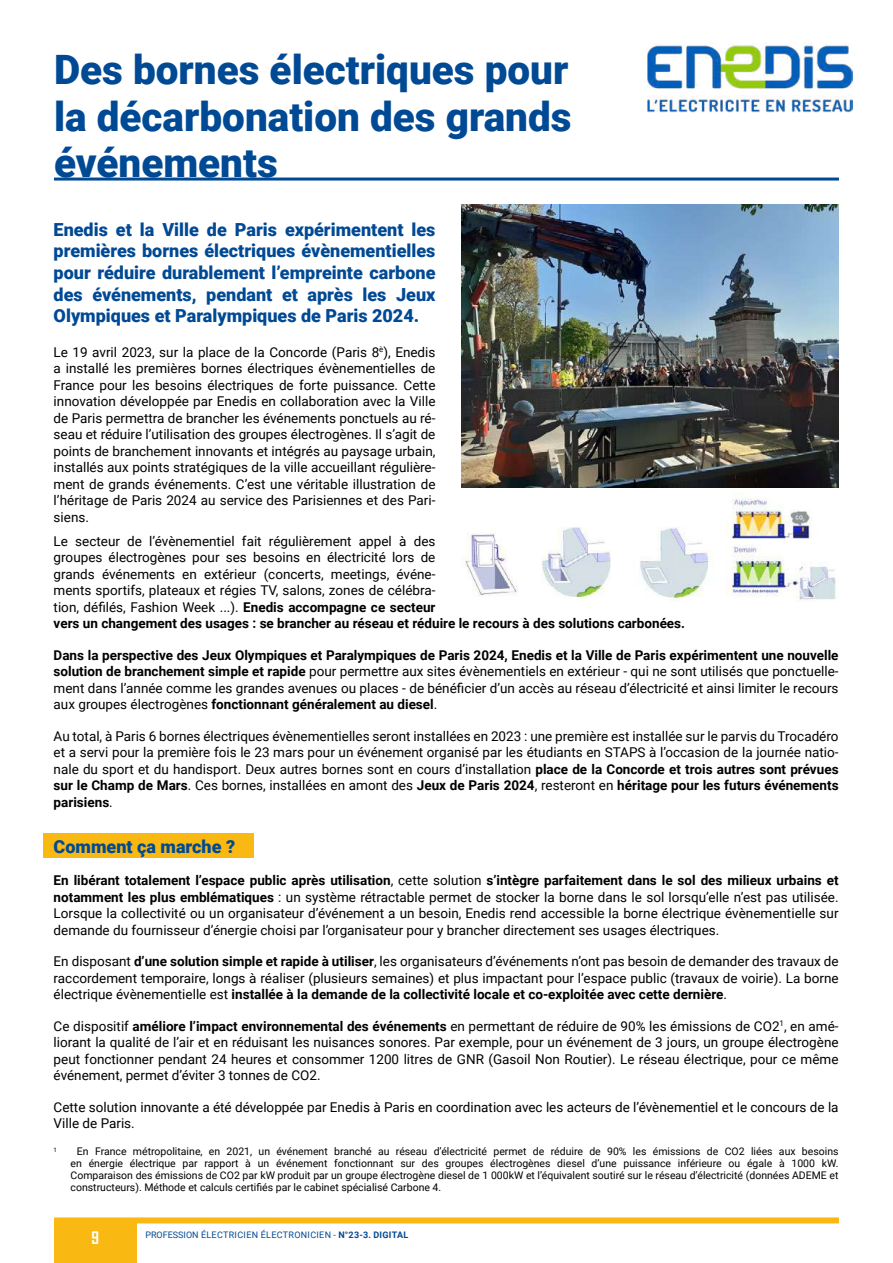
<style>
.page{position:relative;width:893px;height:1263px;background:#fff}
.page>*{position:absolute;margin:0;border:0;box-sizing:border-box;transform-origin:0 0}
.t1{font:900 40.5px/46.5px "Roboto";color:#004994;text-align:justify}
.t2{font:900 18px/21.6px "Roboto";color:#004994;text-align:justify}
.t3{font:700 16.5px "Agency FB";color:#fff}
.t4{font:13.5px/16.5px "Roboto";color:#000;text-align:justify}
.t5{font:10.5px/12px "Roboto";color:#000;text-align:justify}
.t6{font:9px "Roboto";letter-spacing:.035em;color:#004994}
.t7{font:6.15px "Roboto";color:#000}
.s1{font-weight:700}
</style>
<div class="page">
<div style="left:44px;top:833px;width:210px;height:25px;background:#f9b812"></div>
<div style="left:54px;top:1220px;width:83px;height:43px;background:#f9b812"></div>
<div style="left:54px;top:1217px;width:785px;height:6px;background:#f9b812"></div>
<hr style="left:54px;top:178px;width:785px;height:3px;background:#004994">
<img style="left:648px;top:44px;width:205px;height:69px">
<img style="left:461px;top:204px;width:378px;height:284px">
<img style="left:461px;top:492px;width:375px;height:109px">
<h1 class="t1" style="left:54px;top:45px;width:519px">Des bornes électriques pour la décarbonation des grands événements</h1>
<h2 class="t2" style="left:54px;top:218px;width:383px">Enedis et la Ville de Paris expérimentent les premières bornes électriques évènementielles pour réduire durablement l’empreinte carbone des événements, pendant et après les Jeux Olympiques et Paralympiques de Paris 2024.</h2>
<p class="t4" style="left:54px;top:343px;width:383px">Le 19 avril 2023, sur la place de la Concorde (Paris 8<sup>è</sup>), Enedis a installé les premières bornes électriques évènementielles de France pour les besoins électriques de forte puissance. Cette innovation développée par Enedis en collaboration avec la Ville de Paris permettra de brancher les événements ponctuels au ré&shy;seau et réduire l’utilisation des groupes électrogènes. Il s’agit de points de branchement innovants et intégrés au paysage urbain, installés aux points stratégiques de la ville accueillant régulière&shy;ment de grands événements. C’est une véritable illustration de l’héritage de Paris 2024 au service des Parisiennes et des Pari&shy;siens.</p>
<p class="t4" style="left:54px;top:532px;width:633px;text-align:left">Le secteur de l’évènementiel fait régulièrement appel à des<br>groupes électrogènes pour ses besoins en électricité lors de<br>grands événements en extérieur (concerts, meetings, événe-<br>ments sportifs, plateaux et régies TV, salons, zones de célébra-<br>tion, défilés, Fashion Week ...). <span class="s1">Enedis accompagne ce secteur<br>vers un changement des usages : se brancher au réseau et réduire le recours à des solutions carbonées.</span></p>
<p class="t4" style="left:54px;top:646px;width:786px"><span class="s1">Dans la perspective des Jeux Olympiques et Paralympiques de Paris 2024, Enedis et la Ville de Paris expérimentent une nouvelle solution de branchement simple et rapide</span> pour permettre aux sites évènementiels en extérieur - qui ne sont utilisés que ponctuelle&shy;ment dans l’année comme les grandes avenues ou places - de bénéficier d’un accès au réseau d’électricité et ainsi limiter le recours aux groupes électrogènes <span class="s1">fonctionnant généralement au diesel</span>.</p>
<p class="t4" style="left:54px;top:727px;width:786px">Au total, à Paris 6 bornes électriques évènementielles seront installées en 2023 : une première est installée sur le parvis du Trocadéro et a servi pour la première fois le 23 mars pour un événement organisé par les étudiants en STAPS à l’occasion de la journée natio&shy;nale du sport et du handisport. Deux autres bornes sont en cours d’installation <span class="s1">place de la Concorde et trois autres sont prévues sur le Champ de Mars</span>. Ces bornes, installées en amont des <span class="s1">Jeux de Paris 2024</span>, resteront en <span class="s1">héritage pour les futurs événements parisiens</span>.</p>
<h2 class="t2" style="left:54px;top:835px;width:183px">Comment ça marche ?</h2>
<p class="t4" style="left:54px;top:872px;width:786px"><span class="s1">En libérant totalement l’espace public après utilisation</span>, cette solution <span class="s1">s’intègre parfaitement dans le sol des milieux urbains et notamment les plus emblématiques</span> : un système rétractable permet de stocker la borne dans le sol lorsqu’elle n’est pas utilisée.<br>Lorsque la collectivité ou un organisateur d’événement a un besoin, Enedis rend accessible la borne électrique évènementielle sur demande du fournisseur d’énergie choisi par l’organisateur pour y brancher directement ses usages électriques.</p>
<p class="t4" style="left:54px;top:953px;width:786px">En disposant <span class="s1">d’une solution simple et rapide à utiliser</span>, les organisateurs d’événements n’ont pas besoin de demander des travaux de raccordement temporaire, longs à réaliser (plusieurs semaines) et plus impactant pour l’espace public (travaux de voirie). La borne électrique évènementielle est <span class="s1">installée à la demande de la collectivité locale et co-exploitée avec cette dernière</span>.</p>
<p class="t4" style="left:54px;top:1017px;width:786px">Ce dispositif <span class="s1">améliore l’impact environnemental des événements</span> en permettant de réduire de 90% les émissions de CO2<sup>1</sup>, en amé&shy;liorant la qualité de l’air et en réduisant les nuisances sonores. Par exemple, pour un événement de 3 jours, un groupe électrogène peut fonctionner pendant 24 heures et consommer 1200 litres de GNR (Gasoil Non Routier). Le réseau électrique, pour ce même événement, permet d’éviter 3 tonnes de CO2.</p>
<p class="t4" style="left:54px;top:1098px;width:786px">Cette solution innovante a été développée par Enedis à Paris en coordination avec les acteurs de l’évènementiel et le concours de la<br>Ville de Paris.</p>
<p class="t7" style="left:54px;top:1145px;width:5px">1</p>
<p class="t5" style="left:71px;top:1145px;width:769px;text-indent:6px">En France métropolitaine, en 2021, un événement branché au réseau d’électricité permet de réduire de 90% les émissions de CO2 liées aux besoins en énergie électrique par rapport à un événement fonctionnant sur des groupes électrogènes diesel d’une puissance inférieure ou égale à 1000 kW.<br>Comparaison des émissions de CO2 par kW produit par un groupe électrogène diesel de 1 000kW et l’équivalent soutiré sur le réseau d’électricité (données ADEME et constructeurs). Méthode et calculs certifiés par le cabinet spécialisé Carbone 4.</p>
<p class="t3" style="left:92px;top:1227px;width:9px">9</p>
<p class="t6" style="left:145px;top:1228px;width:264px">PROFESSION ÉLECTRICIEN ÉLECTRONICIEN - <span class="s1">N°23-3. DIGITAL</span></p>
</div>
